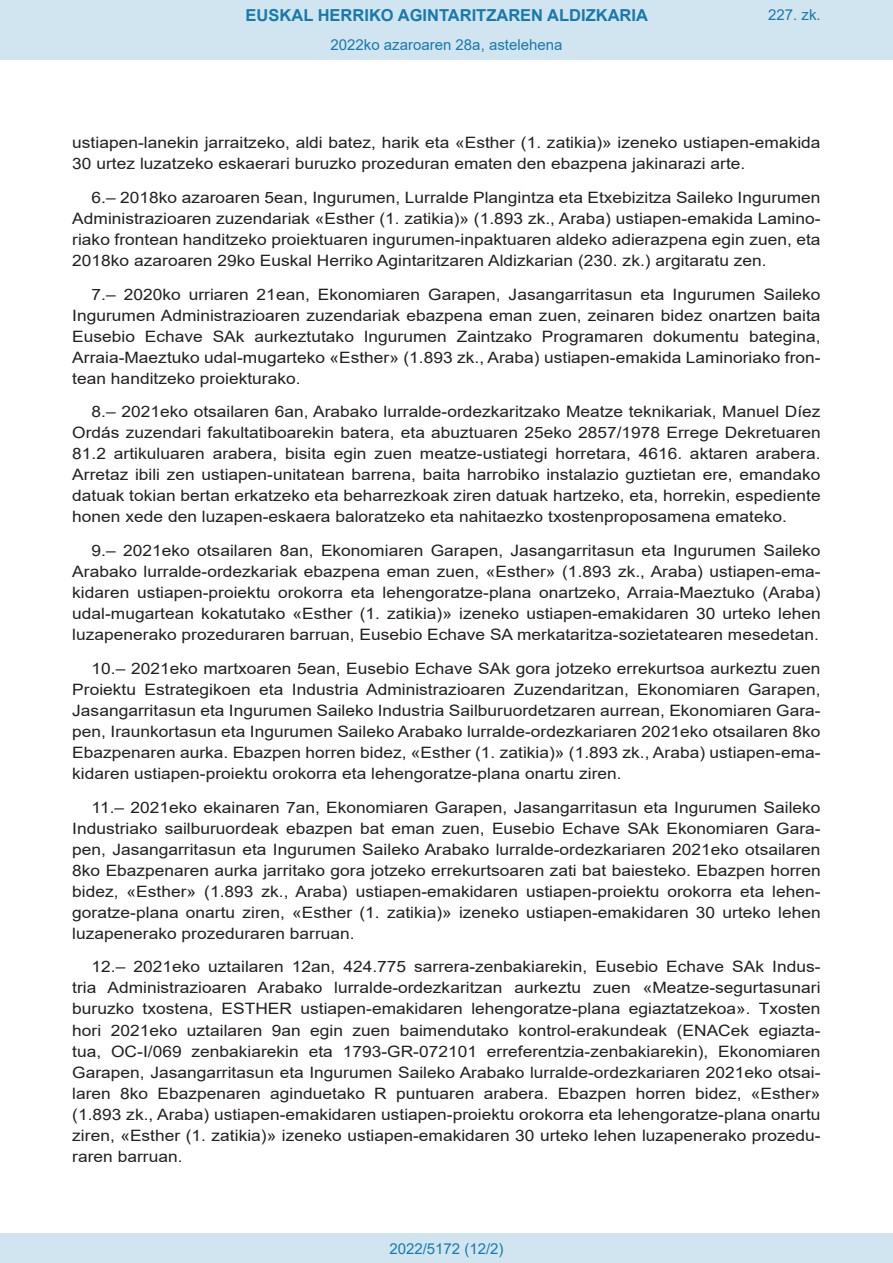
<style>
.page{position:relative;width:893px;height:1263px;background:#fff}
.page>*{position:absolute;margin:0;border:0;box-sizing:border-box;transform-origin:0 0}
.t1{font:700 16.5px "Arial";color:#1879ad}
.BOPVDetalle{font:15.6px/21px "Arial";color:#231f20;text-align:justify;scale:1.11 1}
.Paginacion_Centro{font:15px "Arial";color:#1879ad}
</style>
<div class="page">
<div style="left:0;top:0;width:893px;height:60px;background:#d0e5f0"></div>
<div style="left:0;top:1233px;width:893px;height:30px;background:#d0e5f0"></div>
<p class="t1" style="left:246px;top:3px;width:404px">EUSKAL HERRIKO AGINTARITZAREN ALDIZKARIA</p>
<p class="Paginacion_Centro" style="left:331px;top:35px;width:233px">2022ko azaroaren 28a, astelehena</p>
<p class="Paginacion_Centro" style="left:768px;top:5px;width:54px">227. zk.</p>
<p class="BOPVDetalle" style="left:72px;top:132px;width:676px">ustiapen-lanekin jarraitzeko, aldi batez, harik eta «Esther (1. zatikia)» izeneko ustiapen-emakida<br>30 urtez luzatzeko eskaerari buruzko prozeduran ematen den ebazpena jakinarazi arte.</p>
<p class="BOPVDetalle" style="left:72px;top:187px;width:676px;text-indent:19px">6.– 2018ko azaroaren 5ean, Ingurumen, Lurralde Plangintza eta Etxebizitza Saileko Ingurumen Administrazioaren zuzendariak «Esther (1. zatikia)» (1.893 zk., Araba) ustiapen-emakida Lamino&shy;riako frontean handitzeko proiektuaren ingurumen-inpaktuaren aldeko adierazpena egin zuen, eta 2018ko azaroaren 29ko Euskal Herriko Agintaritzaren Aldizkarian (230. zk.) argitaratu zen.</p>
<p class="BOPVDetalle" style="left:72px;top:284px;width:676px;text-indent:19px">7.– 2020ko urriaren 21ean, Ekonomiaren Garapen, Jasangarritasun eta Ingurumen Saileko Ingurumen Administrazioaren zuzendariak ebazpena eman zuen, zeinaren bidez onartzen baita Eusebio Echave SAk aurkeztutako Ingurumen Zaintzako Programaren dokumentu bategina, Arraia-Maeztuko udal-mugarteko «Esther» (1.893 zk., Araba) ustiapen-emakida Laminoriako fron&shy;tean handitzeko proiekturako.</p>
<p class="BOPVDetalle" style="left:72px;top:401px;width:676px;text-indent:19px">8.– 2021eko otsailaren 6an, Arabako lurralde-ordezkaritzako Meatze teknikariak, Manuel Díez Ordás zuzendari fakultatiboarekin batera, eta abuztuaren 25eko 2857/1978 Errege Dekretuaren 81.2 artikuluaren arabera, bisita egin zuen meatze-ustiategi horretara, 4616. aktaren arabera.<br>Arretaz ibili zen ustiapen-unitatean barrena, baita harrobiko instalazio guztietan ere, emandako datuak tokian bertan erkatzeko eta beharrezkoak ziren datuak hartzeko, eta, horrekin, espediente honen xede den luzapen-eskaera baloratzeko eta nahitaezko txostenproposamena emateko.</p>
<p class="BOPVDetalle" style="left:72px;top:540px;width:676px;text-indent:19px">9.– 2021eko otsailaren 8an, Ekonomiaren Garapen, Jasangarritasun eta Ingurumen Saileko Arabako lurralde-ordezkariak ebazpena eman zuen, «Esther» (1.893 zk., Araba) ustiapen-ema&shy;kidaren ustiapen-proiektu orokorra eta lehengoratze-plana onartzeko, Arraia-Maeztuko (Araba) udal-mugartean kokatutako «Esther (1. zatikia)» izeneko ustiapen-emakidaren 30 urteko lehen luzapenerako prozeduraren barruan, Eusebio Echave SA merkataritza-sozietatearen mesedetan.</p>
<p class="BOPVDetalle" style="left:72px;top:658px;width:676px;text-indent:19px">10.– 2021eko martxoaren 5ean, Eusebio Echave SAk gora jotzeko errekurtsoa aurkeztu zuen Proiektu Estrategikoen eta Industria Administrazioaren Zuzendaritzan, Ekonomiaren Garapen, Jasangarritasun eta Ingurumen Saileko Industria Sailburuordetzaren aurrean, Ekonomiaren Gara&shy;pen, Iraunkortasun eta Ingurumen Saileko Arabako lurralde-ordezkariaren 2021eko otsailaren 8ko Ebazpenaren aurka. Ebazpen horren bidez, «Esther (1. zatikia)» (1.893 zk., Araba) ustiapen-ema&shy;kidaren ustiapen-proiektu orokorra eta lehengoratze-plana onartu ziren.</p>
<p class="BOPVDetalle" style="left:72px;top:797px;width:676px;text-indent:19px">11.– 2021eko ekainaren 7an, Ekonomiaren Garapen, Jasangarritasun eta Ingurumen Saileko Industriako sailburuordeak ebazpen bat eman zuen, Eusebio Echave SAk Ekonomiaren Gara&shy;pen, Jasangarritasun eta Ingurumen Saileko Arabako lurralde-ordezkariaren 2021eko otsailaren 8ko Ebazpenaren aurka jarritako gora jotzeko errekurtsoaren zati bat baiesteko. Ebazpen horren bidez, «Esther» (1.893 zk., Araba) ustiapen-emakidaren ustiapen-proiektu orokorra eta lehen&shy;goratze-plana onartu ziren, «Esther (1. zatikia)» izeneko ustiapen-emakidaren 30 urteko lehen luzapenerako prozeduraren barruan.</p>
<p class="BOPVDetalle" style="left:72px;top:956px;width:676px;text-indent:19px">12.– 2021eko uztailaren 12an, 424.775 sarrera-zenbakiarekin, Eusebio Echave SAk Indus&shy;tria Administrazioaren Arabako lurralde-ordezkaritzan aurkeztu zuen «Meatze-segurtasunari buruzko txostena, ESTHER ustiapen-emakidaren lehengoratze-plana egiaztatzekoa». Txosten hori 2021eko uztailaren 9an egin zuen baimendutako kontrol-erakundeak (ENACek egiazta&shy;tua, OC-I/069 zenbakiarekin eta 1793-GR-072101 erreferentzia-zenbakiarekin), Ekonomiaren Garapen, Jasangarritasun eta Ingurumen Saileko Arabako lurralde-ordezkariaren 2021eko otsai&shy;laren 8ko Ebazpenaren aginduetako R puntuaren arabera. Ebazpen horren bidez, «Esther» (1.893 zk., Araba) ustiapen-emakidaren ustiapen-proiektu orokorra eta lehengoratze-plana onartu ziren, «Esther (1. zatikia)» izeneko ustiapen-emakidaren 30 urteko lehen luzapenerako prozedu&shy;raren barruan.</p>
<p class="Paginacion_Centro" style="left:389px;top:1238px;width:116px">2022/5172 (12/2)</p>
</div>
